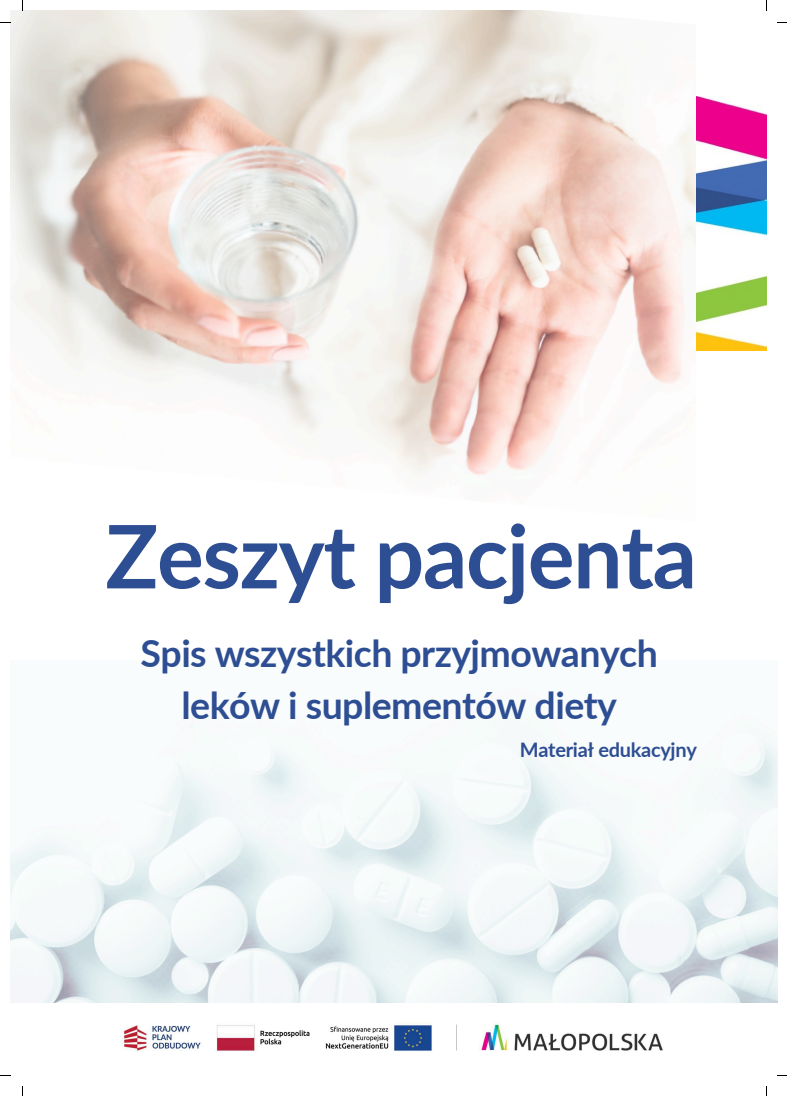
<style>
.page{position:relative;width:787px;height:1096px;background:#fff}
.page>*{position:absolute;margin:0;border:0;box-sizing:border-box;transform-origin:0 0}
.t1{font:700 87.5px "Lato";letter-spacing:-.015em;color:#2e4e93}
.t2{font:700 37.5px/52.5px "Lato";letter-spacing:-.015em;color:#2e4e93;text-align:center}
.t3{font:700 20px "Lato";letter-spacing:-.015em;color:#2e4e93}
</style>
<div class="page">
<img style="left:10px;top:10px;width:687px;height:466px">
<img style="left:123px;top:1024px;width:540px;height:27px">
<img style="left:697px;top:96px;width:69px;height:254px">
<img style="left:10px;top:724px;width:767px;height:278px">
<h1 class="t1" style="left:105px;top:502px;width:593px">Zeszyt pacjenta</h1>
<h2 class="t2" style="left:141px;top:626px;width:519px">Spis wszystkich przyjmowanych leków i suplementów diety</h2>
<p class="t3" style="left:520px;top:737px;width:179px">Materiał edukacyjny</p>
</div>
